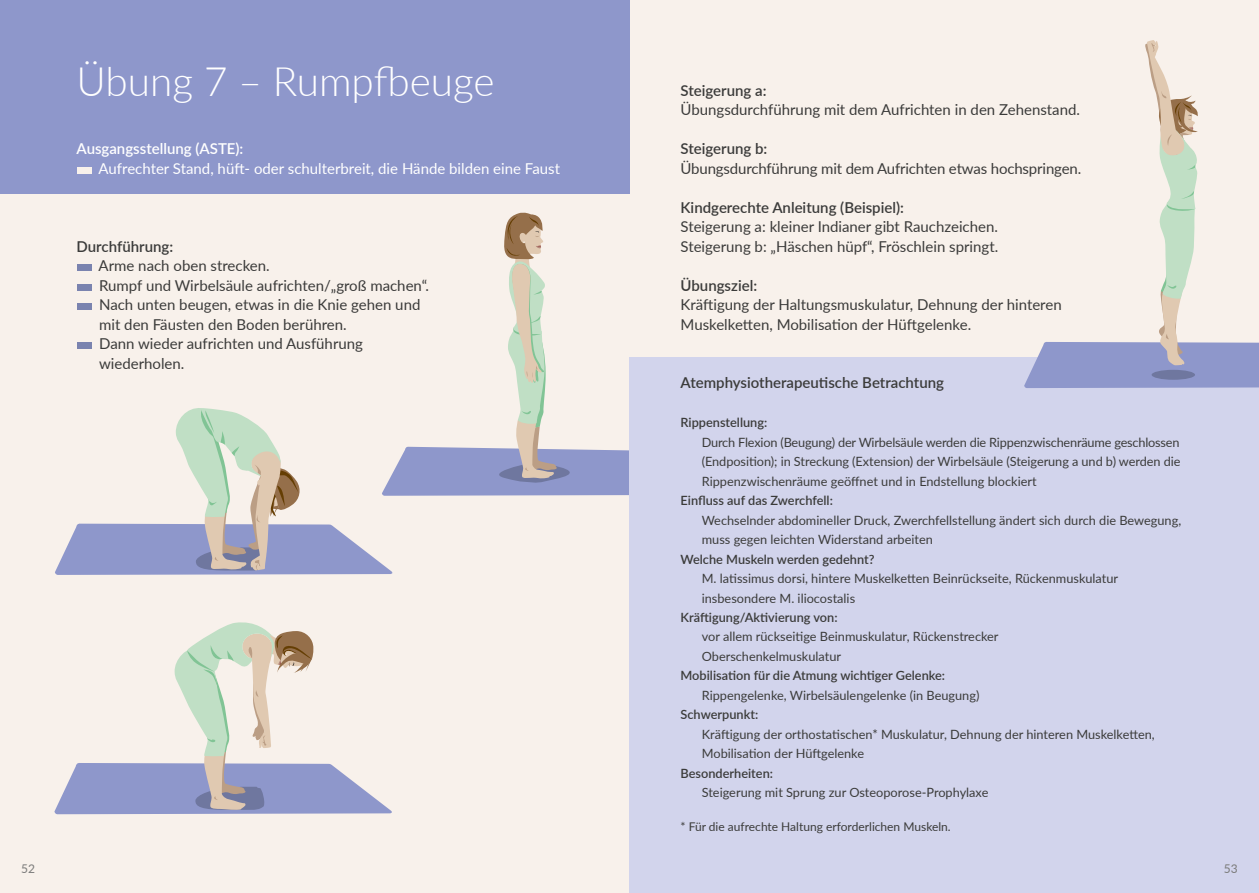
<style>
.page{position:relative;width:1259px;height:893px;background:#f8f1eb}
.page>*{position:absolute;margin:0;border:0;box-sizing:border-box;transform-origin:0 0}
.t1{font:300 40.5px "Lato";color:#fff}
.t2{font:15px/19.5px "Lato";color:#3b3b3a}
.t3{font:600 15px "Lato";color:#3b3b3a}
.t4{font:15px "Lato";color:#fff}
.t5{font:600 15px "Lato";color:#fff}
.t6{font:12.75px/19.5px "Lato";color:#3b3b3a}
.t7{font:600 12.75px "Lato";color:#3b3b3a}
.t8{font:12px "Lato";color:#3b3b3a}
.t9{font:12px "Lato";color:#7b7b7a}
</style>
<div class="page">
<div style="left:0;top:0;width:629px;height:193px;background:#8e97cb"></div>
<div style="left:629px;top:358px;width:630px;height:535px;background:#d2d4ec"></div>
<svg style="left:1024px;top:40px;width:235px;height:348px"></svg>
<svg style="left:55px;top:212px;width:574px;height:363px"></svg>
<svg style="left:54px;top:622px;width:338px;height:192px"></svg>
<div style="left:77px;top:167px;width:14px;height:6px;background:#f8f1eb"></div>
<div style="left:77px;top:265px;width:14px;height:6px;background:#7a83af"></div>
<div style="left:77px;top:284px;width:14px;height:6px;background:#7a83af"></div>
<div style="left:77px;top:304px;width:14px;height:6px;background:#7a83af"></div>
<div style="left:77px;top:343px;width:14px;height:6px;background:#7a83af"></div>
<h1 class="t1" style="left:77px;top:54px;width:420px">Übung 7 – Rumpfbeuge</h1>
<p class="t5" style="left:77px;top:138px;width:168px">Ausgangsstellung (ASTE):</p>
<p class="t4" style="left:99px;top:157px;width:463px">Aufrechter Stand, hüft- oder schulterbreit, die Hände bilden eine Faust</p>
<p class="t3" style="left:77px;top:235px;width:98px">Durchführung:</p>
<p class="t2" style="left:99px;top:255px;width:332px">Arme nach oben strecken.<br>Rumpf und Wirbelsäule aufrichten/„groß machen“.<br>Nach unten beugen, etwas in die Knie gehen und mit den Fäusten den Boden berühren.<br>Dann wieder aufrichten und Ausführung wiederholen.</p>
<p class="t3" style="left:680px;top:79px;width:87px">Steigerung a:</p>
<p class="t2" style="left:680px;top:99px;width:401px">Übungsdurchführung mit dem Aufrichten in den Zehenstand.</p>
<p class="t3" style="left:680px;top:138px;width:88px">Steigerung b:</p>
<p class="t2" style="left:680px;top:158px;width:402px">Übungsdurchführung mit dem Aufrichten etwas hochspringen.</p>
<p class="t3" style="left:680px;top:196px;width:225px">Kindgerechte Anleitung (Beispiel):</p>
<p class="t2" style="left:680px;top:216px;width:319px">Steigerung a: kleiner Indianer gibt Rauchzeichen.<br>Steigerung b: „Häschen hüpf“, Fröschlein springt.</p>
<p class="t3" style="left:680px;top:274px;width:78px">Übungsziel:</p>
<p class="t2" style="left:680px;top:294px;width:383px">Kräftigung der Haltungsmuskulatur, Dehnung der hinteren<br>Muskelketten, Mobilisation der Hüftgelenke.</p>
<p class="t3" style="left:680px;top:372px;width:265px">Atemphysiotherapeutische Betrachtung</p>
<p class="t7" style="left:680px;top:413px;width:88px">Rippenstellung:</p>
<p class="t6" style="left:702px;top:432px;width:480px;text-align:justify">Durch Flexion (Beugung) der Wirbelsäule werden die Rippenzwischenräume geschlossen (Endposition); in Streckung (Extension) der Wirbelsäule (Steigerung a und b) werden die Rippenzwischenräume geöffnet und in Endstellung blockiert</p>
<p class="t7" style="left:680px;top:491px;width:154px">Einfluss auf das Zwerchfell:</p>
<p class="t6" style="left:702px;top:510px;width:481px">Wechselnder abdomineller Druck, Zwerchfellstellung ändert sich durch die Bewegung, muss gegen leichten Widerstand arbeiten</p>
<p class="t7" style="left:680px;top:550px;width:195px">Welche Muskeln werden gedehnt?</p>
<p class="t6" style="left:702px;top:568px;width:418px">M. latissimus dorsi, hintere Muskelketten Beinrückseite, Rückenmuskulatur insbesondere M. iliocostalis</p>
<p class="t7" style="left:680px;top:608px;width:159px">Kräftigung/Aktivierung von:</p>
<p class="t6" style="left:702px;top:627px;width:298px">vor allem rückseitige Beinmuskulatur, Rückenstrecker<br>Oberschenkelmuskulatur</p>
<p class="t7" style="left:680px;top:667px;width:266px">Mobilisation für die Atmung wichtiger Gelenke:</p>
<p class="t6" style="left:702px;top:685px;width:279px">Rippengelenke, Wirbelsäulengelenke (in Beugung)</p>
<p class="t7" style="left:680px;top:706px;width:79px">Schwerpunkt:</p>
<p class="t6" style="left:702px;top:724px;width:454px">Kräftigung der orthostatischen* Muskulatur, Dehnung der hinteren Muskelketten,<br>Mobilisation der Hüftgelenke</p>
<p class="t7" style="left:680px;top:764px;width:94px">Besonderheiten:</p>
<p class="t6" style="left:702px;top:782px;width:288px">Steigerung mit Sprung zur Osteoporose-Prophylaxe</p>
<p class="t8" style="left:680px;top:818px;width:272px">* Für die aufrechte Haltung erforderlichen Muskeln.</p>
<p class="t9" style="left:21px;top:860px;width:15px">52</p>
<p class="t9" style="left:1223px;top:860px;width:15px">53</p>
</div>
